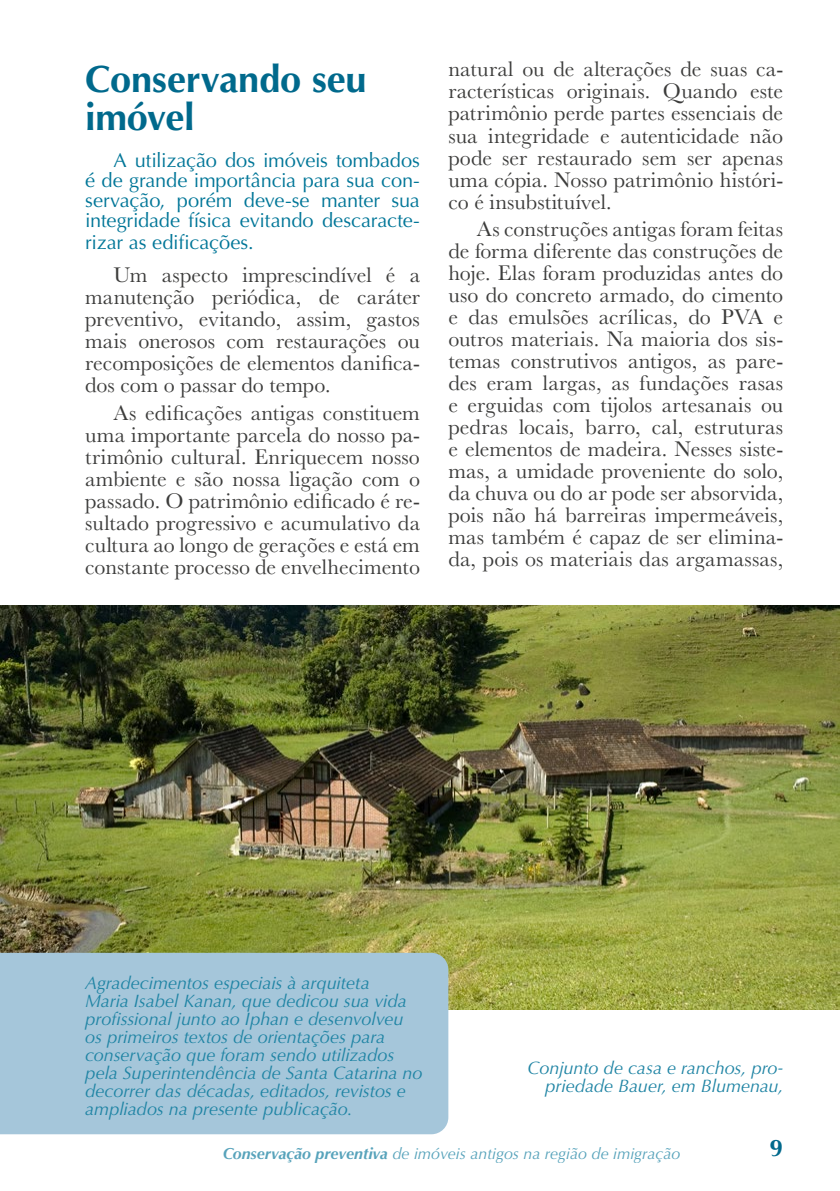
<style>
.page{position:relative;width:840px;height:1191px;background:#fff}
.page>*{position:absolute;margin:0;border:0;box-sizing:border-box;transform-origin:0 0}
.t1{font:700 38px/38px "Optima";letter-spacing:-.005em;color:#00698c}
.t2{font:700 24px "Optima";color:#00698c}
.t3{font:22px/22px "Baskerville";color:#3c3c3b;text-align:justify}
.t4{font:20px/20px "Optima";letter-spacing:-.01em;color:#007698;text-align:justify}
.t5{font:italic 18px/18px "Optima";letter-spacing:-.005em;color:#1f84a4;text-align:right}
.t6{font:italic 16px "Optima";color:#1f84a4}
.s1{font-weight:700}
</style>
<div class="page">
<img style="left:0;top:606px;width:839px;height:403px">
<div style="left:0;top:952px;width:448px;height:182px;background:#a5c6da"></div>
<h1 class="t1" style="left:85px;top:60px;width:283px">Conservando seu imóvel</h1>
<p class="t4" style="left:85px;top:150px;width:336px;text-indent:28px">A utilização dos imóveis tombados é de grande importância para sua con&shy;servação, porém deve-se manter sua integridade física evitando descaracte-</p>
<p class="t4" style="left:85px;top:232px;width:170px">rizar as edificações.</p>
<p class="t3" style="left:85px;top:264px;width:336px;text-indent:28px">Um aspecto imprescindível é a manutenção periódica, de caráter preventivo, evitando, assim, gastos mais onerosos com restaurações ou recomposições de elementos danifica&shy;dos com o passar do tempo.</p>
<p class="t3" style="left:85px;top:402px;width:336px;text-indent:28px">As edificações antigas constituem uma importante parcela do nosso pa&shy;trimônio cultural. Enriquecem nosso ambiente e são nossa ligação com o passado. O patrimônio edificado é re&shy;sultado progressivo e acumulativo da cultura ao longo de gerações e está em constante processo de envelhecimento</p>
<p class="t3" style="left:448px;top:59px;width:336px">natural ou de alterações de suas ca&shy;racterísticas originais. Quando este patrimônio perde partes essenciais de sua integridade e autenticidade não pode ser restaurado sem ser apenas uma cópia. Nosso patrimônio históri&shy;co é insubstituível.</p>
<p class="t3" style="left:448px;top:218px;width:336px;text-indent:28px">As construções antigas foram feitas de forma diferente das construções de hoje. Elas foram produzidas antes do uso do concreto armado, do cimento e das emulsões acrílicas, do PVA e outros materiais. Na maioria dos sis&shy;temas construtivos antigos, as pare&shy;des eram largas, as fundações rasas e erguidas com tijolos artesanais ou pedras locais, barro, cal, estruturas e elementos de madeira. Nesses siste&shy;mas, a umidade proveniente do solo, da chuva ou do ar pode ser absorvida, pois não há barreiras impermeáveis, mas também é capaz de ser elimina&shy;da, pois os materiais das argamassas,</p>
<p class="t5" style="left:85px;top:974px;width:338px;text-align:left">Agradecimentos especiais à arquiteta<br>Maria Isabel Kanan, que dedicou sua vida profissional junto ao Iphan e desenvolveu os primeiros textos de orientações para conservação que foram sendo utilizados pela Superintendência de Santa Catarina no decorrer das décadas, editados, revistos e ampliados na presente publicação.</p>
<p class="t5" style="left:527px;top:1058px;width:257px">Conjunto de casa e ranchos, pro&shy;priedade Bauer, em Blumenau,</p>
<p class="t6" style="left:222px;top:1143px;width:459px"><span class="s1">Conservação preventiva</span> de imóveis antigos na região de imigração</p>
<p class="t2" style="left:769px;top:1134px;width:15px">9</p>
</div>
